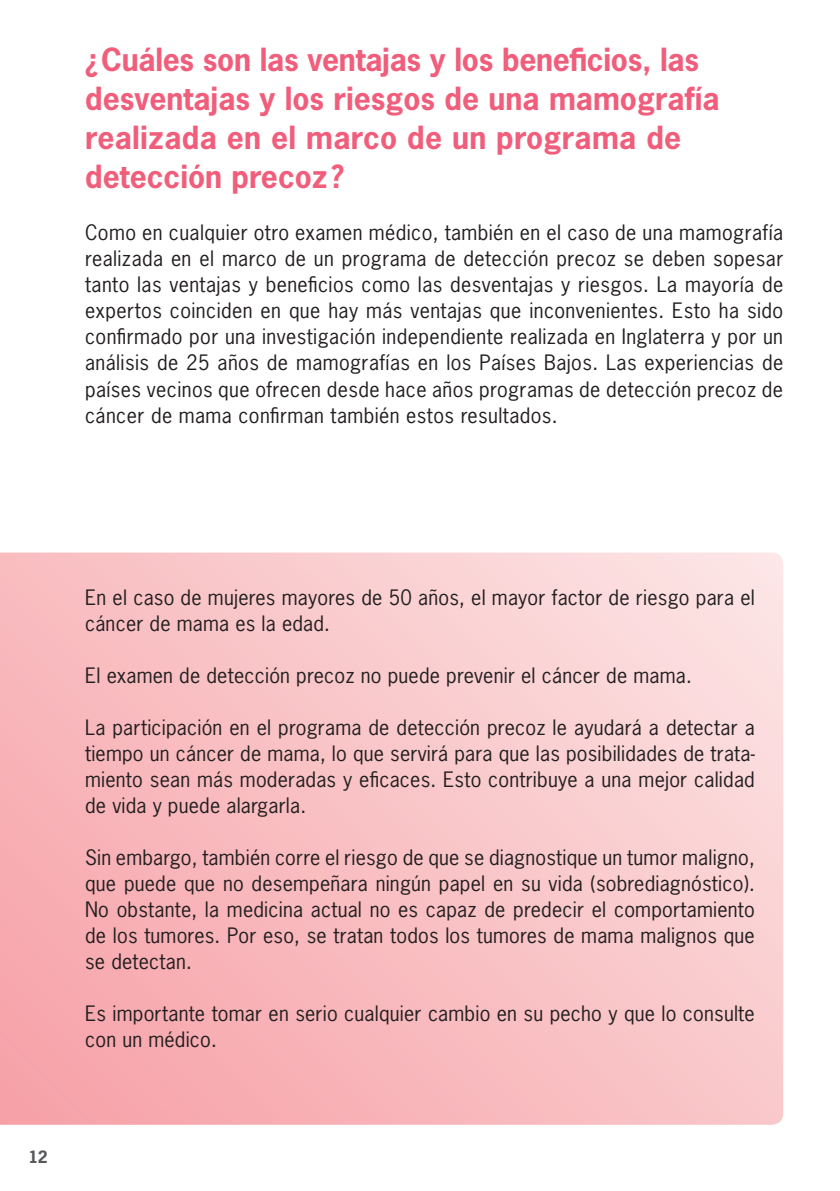
<style>
.page{position:relative;width:840px;height:1191px;background:#fff}
.page>*{position:absolute;margin:0;border:0;box-sizing:border-box;transform-origin:0 0}
.t1{font:700 30px/39px "News Gothic Std";color:#f05e7b}
.t2{font:20px/26px "News Gothic Std";letter-spacing:.01em;color:#231f20;text-align:justify}
.t3{font:700 16px "News Gothic Std";color:#57585a}
</style>
<div class="page">
<svg style="left:0;top:552px;width:782px;height:572px;background:#f9c2c5"></svg>
<h1 class="t1" style="left:85px;top:40px;width:635px">¿Cuáles son las ventajas y los beneficios, las desventajas y los riesgos de una mamografía realizada en el marco de un programa de detección precoz?</h1>
<p class="t2" style="left:85px;top:220px;width:699px">Como en cualquier otro examen médico, también en el caso de una mamografía realizada en el marco de un programa de detección precoz se deben sopesar tanto las ventajas y beneficios como las desventajas y riesgos. La mayoría de expertos coinciden en que hay más ventajas que inconvenientes. Esto ha sido confirmado por una investigación independiente realizada en Inglaterra y por un análisis de 25 años de mamografías en los Países Bajos. Las experiencias de países vecinos que ofrecen desde hace años programas de detección precoz de cáncer de mama confirman también estos resultados.</p>
<p class="t2" style="left:85px;top:584px;width:670px">En el caso de mujeres mayores de 50 años, el mayor factor de riesgo para el cáncer de mama es la edad.</p>
<p class="t2" style="left:85px;top:662px;width:608px">El examen de detección precoz no puede prevenir el cáncer de mama.</p>
<p class="t2" style="left:85px;top:714px;width:670px">La participación en el programa de detección precoz le ayudará a detectar a tiempo un cáncer de mama, lo que servirá para que las posibilidades de trata&shy;miento sean más moderadas y eficaces. Esto contribuye a una mejor calidad de vida y puede alargarla.</p>
<p class="t2" style="left:85px;top:844px;width:671px">Sin embargo, también corre el riesgo de que se diagnostique un tumor maligno, que puede que no desempeñara ningún papel en su vida (sobrediagnóstico).<br>No obstante, la medicina actual no es capaz de predecir el comportamiento de los tumores. Por eso, se tratan todos los tumores de mama malignos que se detectan.</p>
<p class="t2" style="left:85px;top:1000px;width:670px">Es importante tomar en serio cualquier cambio en su pecho y que lo consulte con un médico.</p>
<p class="t3" style="left:28px;top:1146px;width:21px">12</p>
</div>
